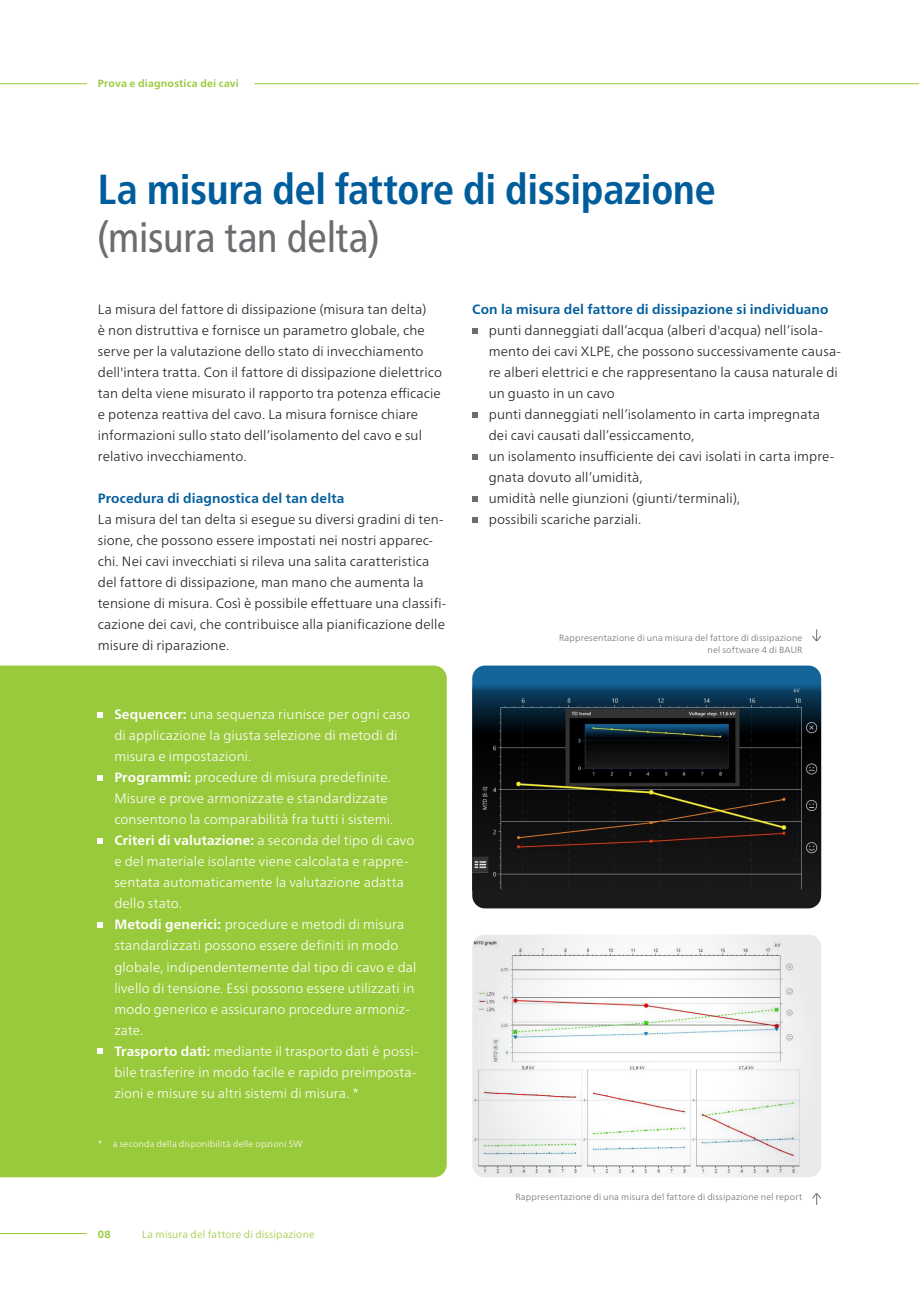
<style>
.page{position:relative;width:919px;height:1289px;background:#fff}
.page>*{position:absolute;margin:0;border:0;box-sizing:border-box;transform-origin:0 0}
.t1{font:700 condensed 42px/48px "Frutiger Neue LTW1 G";letter-spacing:-.01em;color:#005d9c}
.t2{font:300 13.5px/21px "Frutiger Neue LTW1 G";letter-spacing:.005em;color:#231f20}
.t3{font:300 13.5px/21px "Frutiger Neue LTW1 G";letter-spacing:.005em;color:#fff}
.t4{font:700 13.5px "Frutiger Neue LTW1 G";letter-spacing:.01em;color:#005d9c}
.t5{font:300 10.5px "Frutiger Neue LTW1 G";letter-spacing:.015em;color:#99ca3b}
.t6{font:700 10.5px "Frutiger Neue LTW1 G";letter-spacing:.02em;color:#99ca3b}
.t7{font:300 9px/12px "Frutiger Neue LTW1 G";letter-spacing:.02em;color:#6c6d70;text-align:right}
.t8{font:300 9px "Frutiger Neue LTW1 G";letter-spacing:.025em;color:#fff}
.s1{font-weight:400;color:#6c6d70}
.s2{font-weight:700}
</style>
<div class="page">
<svg style="left:472px;top:328px;width:5px;height:5px"></svg>
<svg style="left:472px;top:412px;width:5px;height:5px"></svg>
<svg style="left:472px;top:454px;width:5px;height:5px"></svg>
<svg style="left:472px;top:496px;width:5px;height:5px"></svg>
<svg style="left:472px;top:517px;width:5px;height:5px"></svg>
<svg style="left:472px;top:665px;width:349px;height:243px;background:#1c435c"></svg>
<img style="left:472px;top:683px;width:349px;height:207px">
<img style="left:472px;top:936px;width:349px;height:239px">
<svg style="left:812px;top:1193px;width:9px;height:11px"></svg>
<svg style="left:812px;top:629px;width:9px;height:13px"></svg>
<hr style="left:0;top:1233px;width:86px;height:1px;background:#99ca3b">
<hr style="left:0;top:83px;width:87px;height:1px;background:#99ca3b">
<div style="left:0;top:665px;width:446px;height:512px;background:#99ca3b"></div>
<svg style="left:98px;top:712px;width:5px;height:5px"></svg>
<svg style="left:98px;top:775px;width:5px;height:5px"></svg>
<svg style="left:98px;top:838px;width:5px;height:5px"></svg>
<svg style="left:98px;top:922px;width:5px;height:5px"></svg>
<svg style="left:98px;top:1048px;width:5px;height:5px"></svg>
<svg style="left:254px;top:83px;width:664px;height:2px"></svg>
<p class="t6" style="left:98px;top:76px;width:143px">Prova e diagnostica dei cavi</p>
<p class="t1" style="left:98px;top:162px;width:619px">La misura del fattore di dissipazione <span class="s1">(misura tan delta)</span></p>
<p class="t2" style="left:98px;top:298px;width:346px">La misura del fattore di dissipazione (misura tan delta)<br>è non distruttiva e fornisce un parametro globale, che serve per la valutazione dello stato di invecchiamento dell'intera tratta. Con il fattore di dissipazione dielettrico tan delta viene misurato il rapporto tra potenza efficacie e potenza reattiva del cavo. La misura fornisce chiare informazioni sullo stato dell’isolamento del cavo e sul relativo invecchiamento.</p>
<p class="t4" style="left:98px;top:489px;width:248px">Procedura di diagnostica del tan delta</p>
<p class="t2" style="left:98px;top:508px;width:350px">La misura del tan delta si esegue su diversi gradini di ten&shy;sione, che possono essere impostati nei nostri apparec&shy;chi. Nei cavi invecchiati si rileva una salita caratteristica del fattore di dissipazione, man mano che aumenta la tensione di misura. Così è possibile effettuare una classifi&shy;cazione dei cavi, che contribuisce alla pianificazione delle misure di riparazione.</p>
<p class="t3" style="left:114px;top:703px;width:297px"><span class="s2">Sequencer:</span> una sequenza riunisce per ogni caso di applicazione la giusta selezione di metodi di misura e impostazioni.</p>
<p class="t3" style="left:114px;top:766px;width:280px"><span class="s2">Programmi:</span> procedure di misura predefinite.<br>Misure e prove armonizzate e standardizzate consentono la comparabilità fra tutti i sistemi.</p>
<p class="t3" style="left:114px;top:829px;width:301px"><span class="s2">Criteri di valutazione:</span> a seconda del tipo di cavo e del materiale isolante viene calcolata e rappre&shy;sentata automaticamente la valutazione adatta dello stato.</p>
<p class="t3" style="left:114px;top:913px;width:303px"><span class="s2">Metodi generici:</span> procedure e metodi di misura standardizzati possono essere definiti in modo globale, indipendentemente dal tipo di cavo e dal livello di tensione. Essi possono essere utilizzati in modo generico e assicurano procedure armoniz&shy;zate.</p>
<p class="t3" style="left:114px;top:1039px;width:305px"><span class="s2">Trasporto dati:</span> mediante il trasporto dati è possi&shy;bile trasferire in modo facile e rapido preimposta&shy;zioni e misure su altri sistemi di misura. *</p>
<p class="t8" style="left:98px;top:1137px;width:206px">* a seconda della disponibilità delle opzioni SW</p>
<p class="t6" style="left:98px;top:1226px;width:14px">08</p>
<p class="t5" style="left:142px;top:1226px;width:174px">La misura del fattore di dissipazione</p>
<p class="t4" style="left:472px;top:300px;width:358px">Con la misura del fattore di dissipazione si individuano</p>
<p class="t2" style="left:488px;top:319px;width:354px">punti danneggiati dall’acqua (alberi d'acqua) nell’isola&shy;mento dei cavi XLPE, che possono successivamente causa&shy;re alberi elettrici e che rappresentano la causa naturale di un guasto in un cavo</p>
<p class="t2" style="left:488px;top:403px;width:333px">punti danneggiati nell’isolamento in carta impregnata dei cavi causati dall’essiccamento,</p>
<p class="t2" style="left:488px;top:445px;width:347px">un isolamento insufficiente dei cavi isolati in carta impre&shy;gnata dovuto all’umidità,</p>
<p class="t2" style="left:488px;top:487px;width:253px">umidità nelle giunzioni (giunti/terminali),</p>
<p class="t2" style="left:488px;top:508px;width:154px">possibili scariche parziali.</p>
<p class="t7" style="left:559px;top:631px;width:245px">Rappresentazione di una misura del fattore di dissipazione nel software 4 di BAUR</p>
<p class="t7" style="left:515px;top:1190px;width:288px">Rappresentazione di una misura del fattore di dissipazione nel report</p>
</div>
